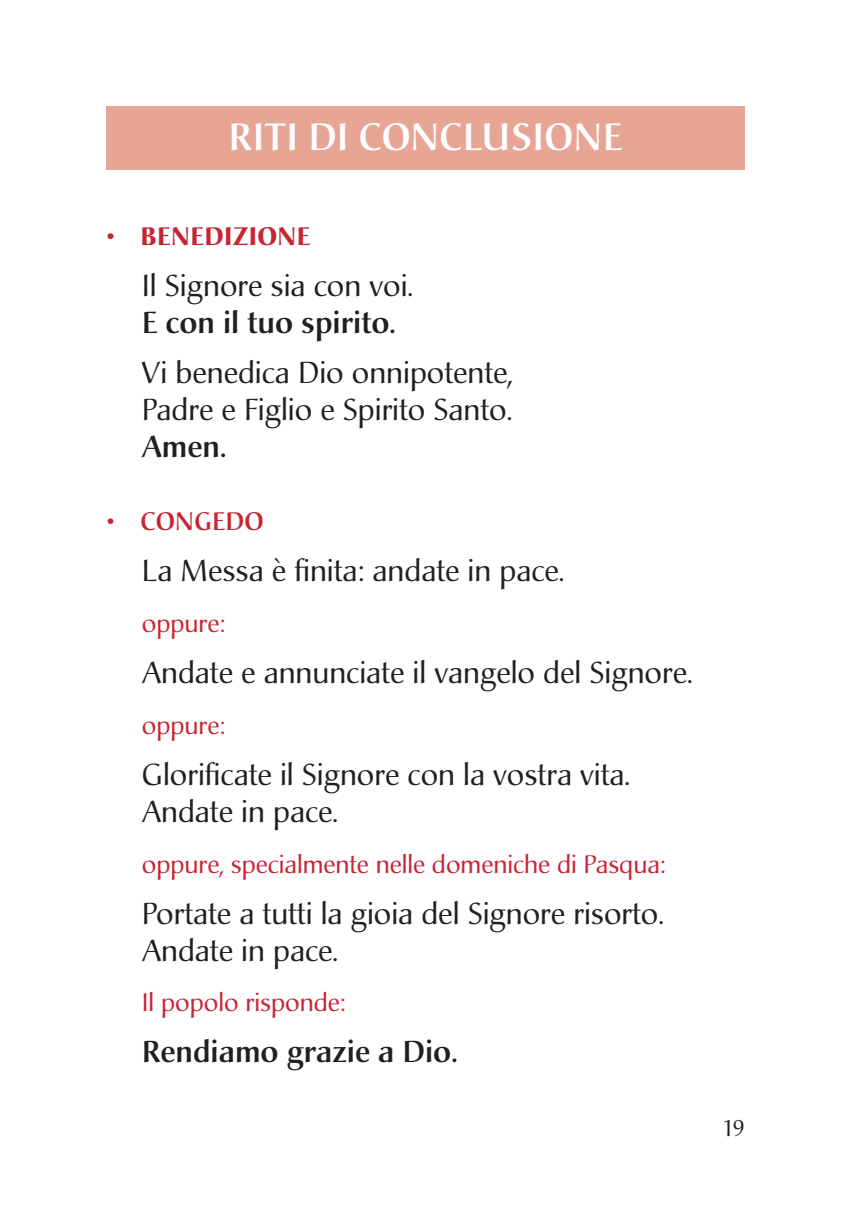
<style>
.page{position:relative;width:851px;height:1205px;background:#fff}
.page>*{position:absolute;margin:0;border:0;box-sizing:border-box;transform-origin:0 0}
.t1{font:500 37.5px "Christiana";letter-spacing:.01em;color:#fff}
.t2{font:30px/36.8px "Christiana";color:#231f20}
.t3{font:500 30px "Christiana";color:#231f20}
.t4{font:25px "Christiana";color:#c82434}
.t5{font:700 25px "Christiana";letter-spacing:.02em;color:#c82434}
.t6{font:500 25px "Christiana";letter-spacing:.01em;color:#c82434}
.t7{font:22.5px "Christiana";color:#231f20}
.s1{font-weight:400}
</style>
<div class="page">
<div style="left:106px;top:106px;width:638px;height:64px;background:#e6a595"></div>
<p class="t1" style="left:228px;top:121px;width:395px">RITI DI CONCLUSIONE</p>
<p class="t5" style="left:106px;top:225px;width:205px">• BENEDIZIONE</p>
<p class="t2" style="left:142px;top:270px;width:273px">Il Signore sia con voi.</p>
<p class="t3" style="left:142px;top:309px;width:255px">E con il tuo spirito.</p>
<p class="t2" style="left:142px;top:358px;width:373px">Vi benedica Dio onnipotente,</p>
<p class="t2" style="left:142px;top:394px;width:372px">Padre e Figlio e Spirito Santo.</p>
<p class="t3" style="left:142px;top:434px;width:86px">Amen.</p>
<p class="t6" style="left:106px;top:511px;width:159px"><span class="s1">•</span> CONGEDO</p>
<p class="t2" style="left:142px;top:556px;width:424px">La Messa è finita: andate in pace.</p>
<p class="t4" style="left:142px;top:613px;width:85px">oppure:</p>
<p class="t2" style="left:142px;top:657px;width:552px">Andate e annunciate il vangelo del Signore.</p>
<p class="t4" style="left:142px;top:715px;width:85px">oppure:</p>
<p class="t2" style="left:142px;top:759px;width:489px">Glorificate il Signore con la vostra vita.<br>Andate in pace.</p>
<p class="t4" style="left:142px;top:853px;width:525px">oppure, specialmente nelle domeniche di Pasqua:</p>
<p class="t2" style="left:142px;top:898px;width:523px">Portate a tutti la gioia del Signore risorto.<br>Andate in pace.</p>
<p class="t4" style="left:142px;top:992px;width:205px">Il popolo risponde:</p>
<p class="t3" style="left:142px;top:1039px;width:317px">Rendiamo grazie a Dio.</p>
<p class="t7" style="left:722px;top:1118px;width:24px">19</p>
</div>
